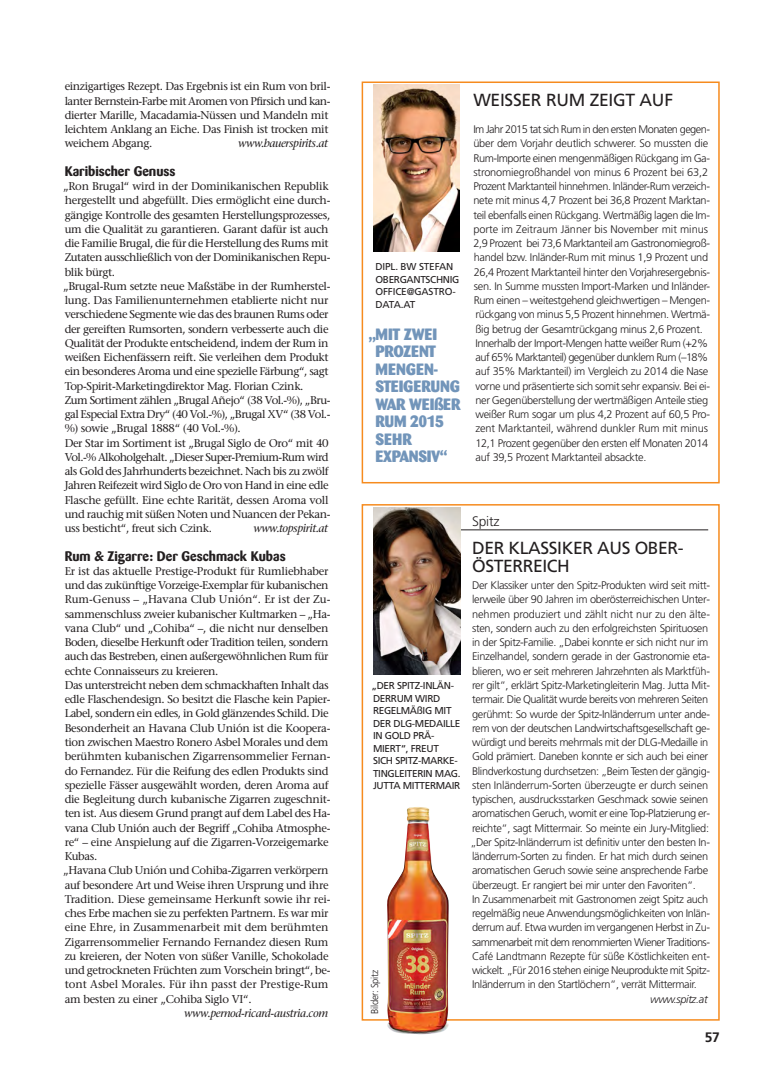
<style>
.page{position:relative;width:780px;height:1088px;background:#fff}
.page>*{position:absolute;margin:0;border:0;box-sizing:border-box;transform-origin:0 0}
.t1{font:17.5px/18.8px "Frutiger";letter-spacing:-.02em;color:#231f20}
.t2{font:800 16.25px/17.5px "Barmeno";letter-spacing:-.01em;color:#7295ba}
.t3{font:700 13.75px "Barmeno";color:#231f20}
.t4{font:300 13.75px "Frutiger";letter-spacing:-.015em;color:#231f20}
.t5{font:700 13.75px "Frutiger";color:#231f20}
.t6{font:11.25px/14.2px "Stone Serif";letter-spacing:-.035em;color:#231f20}
.t7{font:italic 11.25px "Stone Serif";letter-spacing:-.035em;color:#231f20}
.t8{font:300 11px/14.2px "Frutiger";letter-spacing:-.035em;color:#231f20}
.t9{font:italic 300 11px "Frutiger";letter-spacing:-.035em;color:#231f20}
.t10{font:10px/12.5px "Frutiger";letter-spacing:-.035em;color:#231f20}
.t11{font:10px/12.5px "Frutiger";letter-spacing:-.015em;color:#231f20}
.t12{font:300 10px "Frutiger";letter-spacing:-.03em;color:#231f20;scale:.94 1}
</style>
<div class="page">
<div style="left:361px;top:81px;width:358px;height:402px;border:2px solid #f68b1e"></div>
<div style="left:361px;top:504px;width:358px;height:516px;border:2px solid #f68b1e"></div>
<hr style="left:373px;top:530px;width:335px;height:1px;background:#231f20">
<img style="left:373px;top:85px;width:86px;height:167px">
<img style="left:373px;top:508px;width:88px;height:167px">
<img style="left:387px;top:807px;width:62px;height:227px">
<p class="t6" style="left:65px;top:80px;width:267px">einzigartiges Rezept. Das Ergebnis ist ein Rum von bril&shy;lanter Bernstein-Farbe mit Aromen von Pfirsich und kan&shy;dierter Marille, Macadamia-Nüssen und Mandeln mit leichtem Anklang an Eiche. Das Finish ist trocken mit weichem Abgang.</p>
<p class="t7" style="left:238px;top:139px;width:91px">www.bauerspirits.at</p>
<p class="t3" style="left:65px;top:165px;width:112px">Karibischer Genuss</p>
<p class="t6" style="left:63px;top:180px;width:269px">„Ron Brugal“ wird in der Dominikanischen Republik hergestellt und abgefüllt. Dies ermöglicht eine durch&shy;gängige Kontrolle des gesamten Herstellungsprozesses, um die Qualität zu garantieren. Garant dafür ist auch die Familie Brugal, die für die Herstellung des Rums mit Zutaten ausschließlich von der Dominikanischen Repu&shy;blik bürgt.<br>„Brugal-Rum setzte neue Maßstäbe in der Rumherstel&shy;lung. Das Familienunternehmen etablierte nicht nur verschiedene Segmente wie das des braunen Rums oder der gereiften Rumsorten, sondern verbesserte auch die Qualität der Produkte entscheidend, indem der Rum in weißen Eichenfässern reift. Sie verleihen dem Produkt ein besonderes Aroma und eine spezielle Färbung“, sagt Top-Spirit-Marketingdirektor Mag. Florian Czink.<br>Zum Sortiment zählen „Brugal Añejo“ (38 Vol.-%), „Bru&shy;gal Especial Extra Dry“ (40 Vol.-%), „Brugal XV“ (38 Vol.- %) sowie „Brugal 1888“ (40 Vol.-%).<br>Der Star im Sortiment ist „Brugal Siglo de Oro“ mit 40<br>Vol.-% Alkoholgehalt. „Dieser Super-Premium-Rum wird als Gold des Jahrhunderts bezeichnet. Nach bis zu zwölf Jahren Reifezeit wird Siglo de Oro von Hand in eine edle Flasche gefüllt. Eine echte Rarität, dessen Aroma voll und rauchig mit süßen Noten und Nuancen der Pekan&shy;uss besticht“, freut sich Czink.</p>
<p class="t7" style="left:253px;top:524px;width:76px">www.topspirit.at</p>
<p class="t3" style="left:65px;top:550px;width:222px">Rum &amp; Zigarre: Der Geschmack Kubas</p>
<p class="t6" style="left:63px;top:565px;width:269px">Er ist das aktuelle Prestige-Produkt für Rumliebhaber und das zukünftige Vorzeige-Exemplar für kubanischen Rum-Genuss – „Havana Club Unión“. Er ist der Zu&shy;sammenschluss zweier kubanischer Kultmarken – „Ha&shy;vana Club“ und „Cohiba“ –, die nicht nur denselben Boden, dieselbe Herkunft oder Tradition teilen, sondern auch das Bestreben, einen außergewöhnlichen Rum für echte Connaisseurs zu kreieren.<br>Das unterstreicht neben dem schmackhaften Inhalt das edle Flaschendesign. So besitzt die Flasche kein Papier-Label, sondern ein edles, in Gold glänzendes Schild. Die Besonderheit an Havana Club Unión ist die Koopera&shy;tion zwischen Maestro Ronero Asbel Morales und dem berühmten kubanischen Zigarrensommelier Fernan&shy;do Fernandez. Für die Reifung des edlen Produkts sind spezielle Fässer ausgewählt worden, deren Aroma auf die Begleitung durch kubanische Zigarren zugeschnit&shy;ten ist. Aus diesem Grund prangt auf dem Label des Ha&shy;vana Club Unión auch der Begriff „Cohiba Atmosphe&shy;re“ – eine Anspielung auf die Zigarren-Vorzeigemarke Kubas.<br>„Havana Club Unión und Cohiba-Zigarren verkörpern auf besondere Art und Weise ihren Ursprung und ihre Tradition. Diese gemeinsame Herkunft sowie ihr rei&shy;ches Erbe machen sie zu perfekten Partnern. Es war mir eine Ehre, in Zusammenarbeit mit dem berühmten Zigarrensommelier Fernando Fernandez diesen Rum zu kreieren, der Noten von süßer Vanille, Schokolade und getrockneten Früchten zum Vorschein bringt“, be&shy;tont Asbel Morales. Für ihn passt der Prestige-Rum am besten zu einer „Cohiba Siglo VI“.</p>
<p class="t7" style="left:184px;top:1008px;width:145px">www.pernod-ricard-austria.com</p>
<p class="t11" style="left:375px;top:261px;width:85px">DIPL. BW STEFAN<br>OBERGANTSCHNIG<br>OFFICE@GASTRO-<br>DATA.AT</p>
<h2 class="t2" style="left:375px;top:327px;width:87px;text-indent:-7px">„MIT ZWEI<br>PROZENT<br>MENGEN-<br>STEIGERUNG<br>WAR WEIßER<br>RUM 2015<br>SEHR<br>EXPANSIV“</h2>
<h1 class="t1" style="left:473px;top:92px;width:201px">WEISSER RUM ZEIGT AUF</h1>
<p class="t8" style="left:473px;top:123px;width:238px">Im Jahr 2015 tat sich Rum in den ersten Monaten gegen&shy;über dem Vorjahr deutlich schwerer. So mussten die Rum-Importe einen mengenmäßigen Rückgang im Ga&shy;stronomiegroßhandel von minus 6 Prozent bei 63,2<br>Prozent Marktanteil hinnehmen. Inländer-Rum verzeich&shy;nete mit minus 4,7 Prozent bei 36,8 Prozent Marktan&shy;teil ebenfalls einen Rückgang. Wertmäßig lagen die Im&shy;porte im Zeitraum Jänner bis November mit minus 2,9 Prozent bei 73,6 Marktanteil am Gastronomiegroß&shy;handel bzw. Inländer-Rum mit minus 1,9 Prozent und 26,4 Prozent Marktanteil hinter den Vorjahresergebnis&shy;sen. In Summe mussten Import-Marken und Inländer-Rum einen – weitestgehend gleichwertigen – Mengen&shy;rückgang von minus 5,5 Prozent hinnehmen. Wertmä&shy;ßig betrug der Gesamtrückgang minus 2,6 Prozent.<br>Innerhalb der Import-Mengen hatte weißer Rum (+2% auf 65% Marktanteil) gegenüber dunklem Rum (–18% auf 35% Marktanteil) im Vergleich zu 2014 die Nase vorne und präsentierte sich somit sehr expansiv. Bei ei&shy;ner Gegenüberstellung der wertmäßigen Anteile stieg weißer Rum sogar um plus 4,2 Prozent auf 60,5 Pro&shy;zent Marktanteil, während dunkler Rum mit minus 12,1 Prozent gegenüber den ersten elf Monaten 2014 auf 39,5 Prozent Marktanteil absackte.</p>
<p class="t10" style="left:371px;top:680px;width:91px">„DER SPITZ-INLÄN-<br>DERRUM WIRD<br>REGELMÄßIG MIT<br>DER DLG-MEDAILLE<br>IN GOLD PRÄ-<br>MIERT“, FREUT<br>SICH SPITZ-MARKE-<br>TINGLEITERIN MAG.<br>JUTTA MITTERMAIR</p>
<p class="t12" style="left:370px;top:1013px;width:48px;rotate:-90deg">Bilder: Spitz</p>
<p class="t4" style="left:472px;top:515px;width:29px">Spitz</p>
<h1 class="t1" style="left:472px;top:539px;width:213px">DER KLASSIKER AUS OBER-<br>ÖSTERREICH</h1>
<p class="t8" style="left:470px;top:579px;width:241px">Der Klassiker unter den Spitz-Produkten wird seit mitt&shy;lerweile über 90 Jahren im oberösterreichischen Unter&shy;nehmen produziert und zählt nicht nur zu den älte&shy;sten, sondern auch zu den erfolgreichsten Spirituosen in der Spitz-Familie. „Dabei konnte er sich nicht nur im Einzelhandel, sondern gerade in der Gastronomie eta&shy;blieren, wo er seit mehreren Jahrzehnten als Marktfüh&shy;rer gilt“, erklärt Spitz-Marketingleiterin Mag. Jutta Mit&shy;termair. Die Qualität wurde bereits von mehreren Seiten gerühmt: So wurde der Spitz-Inländerrum unter ande&shy;rem von der deutschen Landwirtschaftsgesellschaft ge&shy;würdigt und bereits mehrmals mit der DLG-Medaille in Gold prämiert. Daneben konnte er sich auch bei einer Blindverkostung durchsetzen: „Beim Testen der gängig&shy;sten Inländerrum-Sorten überzeugte er durch seinen typischen, ausdrucksstarken Geschmack sowie seinen aromatischen Geruch, womit er eine Top-Platzierung er&shy;reichte“, sagt Mittermair. So meinte ein Jury-Mitglied: „Der Spitz-Inländerrum ist definitiv unter den besten In&shy;länderrum-Sorten zu finden. Er hat mich durch seinen aromatischen Geruch sowie seine ansprechende Farbe überzeugt. Er rangiert bei mir unter den Favoriten“.<br>In Zusammenarbeit mit Gastronomen zeigt Spitz auch regelmäßig neue Anwendungsmöglichkeiten von Inlän&shy;derrum auf. Etwa wurden im vergangenen Herbst in Zu&shy;sammenarbeit mit dem renommierten Wiener Traditions-Café Landtmann Rezepte für süße Köstlichkeiten ent&shy;wickelt. „Für 2016 stehen einige Neuprodukte mit Spitz-Inländerrum in den Startlöchern“, verrät Mittermair.</p>
<p class="t9" style="left:650px;top:994px;width:59px">www.spitz.at</p>
<p class="t5" style="left:704px;top:1031px;width:16px">57</p>
</div>
